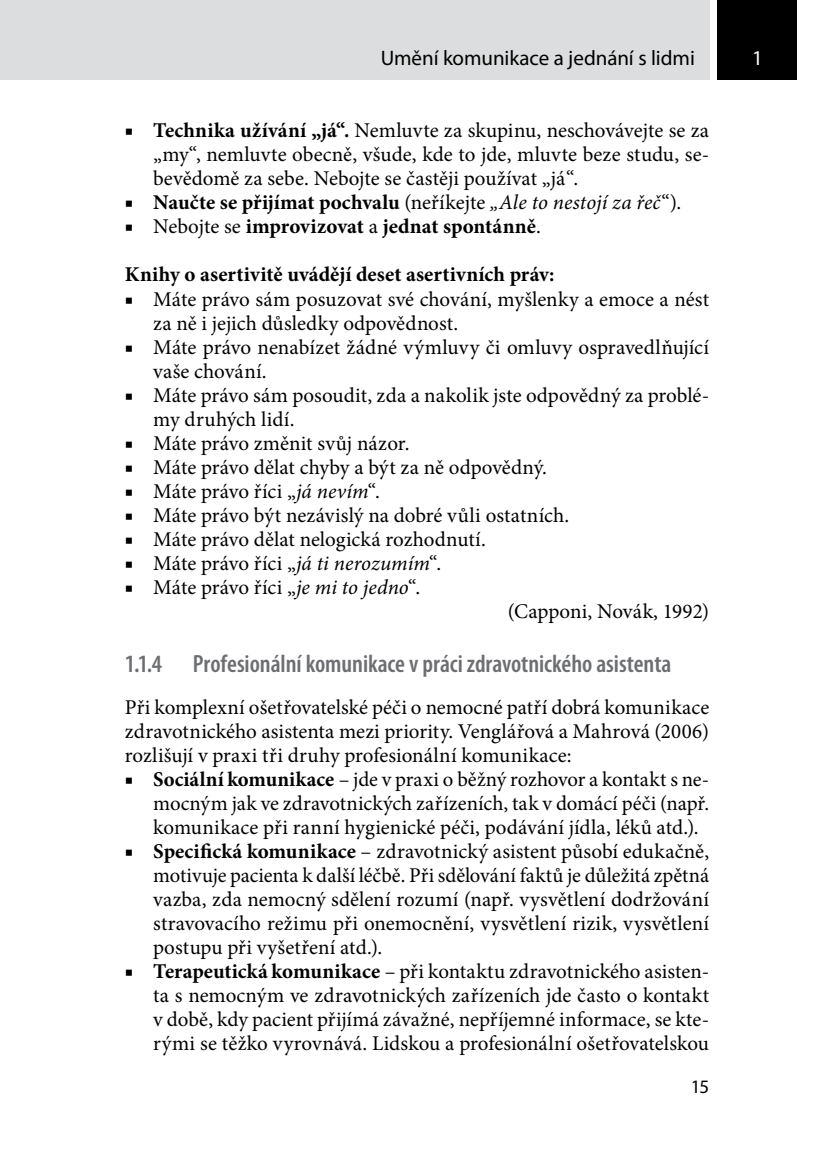
<style>
.page{position:relative;width:817px;height:1174px;background:#fff}
.page>*{position:absolute;margin:0;border:0;box-sizing:border-box;transform-origin:0 0}
._3_3_3{font:600 condensed 25px "Myriad Pro";color:#6d6e71}
.text_1__odstavec{font:21px/24px "Minion Pro";color:#000;text-align:justify}
.nadpisek{font:700 21px "Minion Pro";letter-spacing:.005em;color:#000}
.t1{font:21px "Myriad Pro";letter-spacing:-.005em;color:#000}
.text{font:21px "Minion Pro";letter-spacing:.005em;color:#000}
.t2{font:21px "Myriad Pro";color:#fff}
.t3{font:19px "Myriad Pro";color:#000}
.s1{font-weight:700}
.s2{font-weight:400}
.s3{font-weight:400;font-style:italic}
.s4{font-style:italic}
</style>
<div class="page">
<div style="left:717px;top:0;width:80px;height:79px;background:#000"></div>
<div style="left:0;top:0;width:709px;height:79px;background:#dcddde"></div>
<p class="t1" style="left:380px;top:45px;width:316px">Umění komunikace a jednání s lidmi</p>
<p class="text_1__odstavec" style="left:153px;top:119px;width:557px;text-indent:-28px">■ <span class="s1">Technika užívání „já“.</span> Nemluvte za skupinu, neschovávejte se za „my“, nemluvte obecně, všude, kde to jde, mluvte beze studu, se&shy;bevědomě za sebe. Nebojte se častěji používat „já“.</p>
<p class="nadpisek" style="left:125px;top:188px;width:558px"><span class="s2">■</span> Naučte se přijímat pochvalu <span class="s2">(neříkejte</span> <span class="s3">„Ale to nestojí za řeč</span><span class="s2">“).</span></p>
<p class="nadpisek" style="left:125px;top:212px;width:417px"><span class="s2">■ Nebojte se</span> improvizovat <span class="s2">a</span> jednat spontánně<span class="s2">.</span></p>
<p class="nadpisek" style="left:125px;top:260px;width:431px">Knihy o asertivitě uvádějí deset asertivních práv:</p>
<p class="text_1__odstavec" style="left:153px;top:287px;width:557px;text-indent:-28px">■ Máte právo sám posuzovat své chování, myšlenky a emoce a nést za ně i jejich důsledky odpovědnost.</p>
<p class="text_1__odstavec" style="left:153px;top:335px;width:557px;text-indent:-28px">■ Máte právo nenabízet žádné výmluvy či omluvy ospravedlňující vaše chování.</p>
<p class="text_1__odstavec" style="left:153px;top:383px;width:557px;text-indent:-28px">■ Máte právo sám posoudit, zda a nakolik jste odpovědný za problé&shy;my druhých lidí.</p>
<p class="text_1__odstavec" style="left:125px;top:431px;width:286px">■ Máte právo změnit svůj názor.</p>
<p class="text_1__odstavec" style="left:125px;top:455px;width:423px">■ Máte právo dělat chyby a být za ně odpovědný.</p>
<p class="text_1__odstavec" style="left:125px;top:479px;width:256px">■ Máte právo říci „<span class="s4">já nevím</span>“.</p>
<p class="text_1__odstavec" style="left:125px;top:503px;width:446px">■ Máte právo být nezávislý na dobré vůli ostatních.</p>
<p class="text_1__odstavec" style="left:125px;top:527px;width:362px">■ Máte právo dělat nelogická rozhodnutí.</p>
<p class="text_1__odstavec" style="left:125px;top:551px;width:318px">■ Máte právo říci „<span class="s4">já ti nerozumím</span>“.</p>
<p class="text_1__odstavec" style="left:125px;top:575px;width:297px">■ Máte právo říci „<span class="s4">je mi to jedno</span>“.</p>
<p class="text" style="left:508px;top:597px;width:203px">(Capponi, Novák, 1992)</p>
<p class="_3_3_3" style="left:125px;top:648px;width:548px">1.1.4 Profesionální komunikace v práci zdravotnického asistenta</p>
<p class="text_1__odstavec" style="left:125px;top:695px;width:585px">Při komplexní ošetřovatelské péči o nemocné patří dobrá komunikace zdravotnického asistenta mezi priority. Venglářová a Mahrová (2006) rozlišují v praxi tři druhy profesionální komunikace:</p>
<p class="text_1__odstavec" style="left:153px;top:767px;width:557px;text-indent:-28px">■ <span class="s1">Sociální komunikace</span> – jde v praxi o běžný rozhovor a kontakt s ne&shy;mocným jak ve zdravotnických zařízeních, tak v domácí péči (např. komunikace při ranní hygienické péči, podávání jídla, léků atd.).</p>
<p class="text_1__odstavec" style="left:153px;top:839px;width:557px;text-indent:-28px">■ <span class="s1">Specifická komunikace</span> – zdravotnický asistent působí edukačně, motivuje pacienta k další léčbě. Při sdělování faktů je důležitá zpětná vazba, zda nemocný sdělení rozumí (např. vysvětlení dodržování stravovacího režimu při onemocnění, vysvětlení rizik, vysvětlení postupu při vyšetření atd.).</p>
<p class="text_1__odstavec" style="left:153px;top:959px;width:557px;text-indent:-28px">■ <span class="s1">Terapeutická komunikace</span> – při kontaktu zdravotnického asisten&shy;ta s nemocným ve zdravotnických zařízeních jde často o kontakt v době, kdy pacient přijímá závažné, nepříjemné informace, se kte&shy;rými se těžko vyrovnává. Lidskou a profesionální ošetřovatelskou</p>
<p class="t3" style="left:690px;top:1074px;width:20px">15</p>
<p class="t2" style="left:751px;top:45px;width:12px">1</p>
</div>
